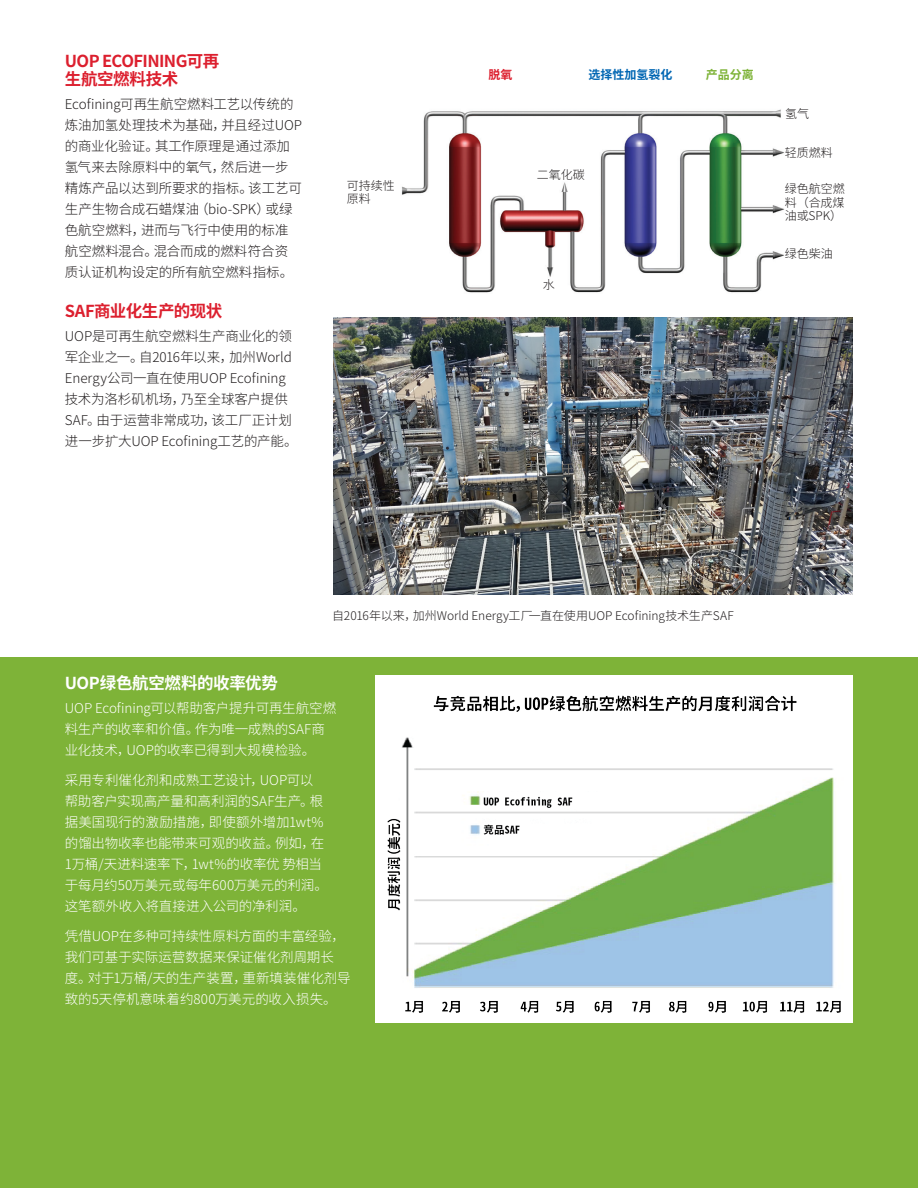
<style>
.page{position:relative;width:918px;height:1188px;background:#fff}
.page>*{position:absolute;margin:0;border:0;box-sizing:border-box;transform-origin:0 0}
.Heading_2__11_12{font:700 16.5px/18px "Source Han Sans CN";letter-spacing:-.035em;color:#dc1f2e}
.Heading_2__11_12-2{font:700 16.5px "Source Han Sans CN";letter-spacing:-.02em;color:#fff}
.Body__9_13_pt{font:300 13.5px/21px "Source Han Sans CN";letter-spacing:-.005em;color:#fff}
.Body__9_13_pt-2{font:300 13.5px/21px "Source Han Sans CN";letter-spacing:-.005em;color:#231f20}
.Caption__8_11{font:300 12px/13.5px "Source Han Sans CN";color:#231f20;text-align:justify}
.t1{font:700 12px "Source Han Sans CN";color:#0166b3}
.t2{font:700 12px "Source Han Sans CN";color:#7eb338}
.t3{font:700 12px "Source Han Sans CN";color:#dc1f2e}
.Brochure_Spread_Subh{font:300 12px "Source Han Sans CN";color:#231f20}
</style>
<div class="page">
<div style="left:0;top:657px;width:918px;height:531px;background:#7eb338"></div>
<img style="left:401px;top:109px;width:384px;height:184px">
<div style="left:375px;top:676px;width:478px;height:347px;background:#fff"></div>
<img style="left:388px;top:695px;width:453px;height:318px">
<img style="left:334px;top:317px;width:519px;height:277px">
<p class="Heading_2__11_12" style="left:65px;top:52px;width:156px">UOP ECOFINING可再生航空燃料技术</p>
<p class="Body__9_13_pt-2" style="left:65px;top:94px;width:239px">Ecofining可再生航空燃料工艺以传统的炼油加氢处理技术为基础，并且经过UOP的商业化验证。其工作原理是通过添加氢气来去除原料中的氧气，然后进一步精炼产品以达到所要求的指标。该工艺可生产生物合成石蜡煤油（bio-SPK）或绿色航空燃料，进而与飞行中使用的标准航空燃料混合。混合而成的燃料符合资质认证机构设定的所有航空燃料指标。</p>
<p class="Heading_2__11_12" style="left:65px;top:303px;width:159px">SAF商业化生产的现状</p>
<p class="Body__9_13_pt-2" style="left:65px;top:326px;width:234px">UOP是可再生航空燃料生产商业化的领军企业之一。自2016年以来，加州World<br>Energy公司一直在使用UOP Ecofining技术为洛杉矶机场，乃至全球客户提供<br>SAF。由于运营非常成功，该工厂正计划进一步扩大UOP Ecofining工艺的产能。</p>
<p class="Caption__8_11" style="left:347px;top:179px;width:49px">可持续性原料</p>
<p class="t3" style="left:489px;top:67px;width:25px">脱氧</p>
<p class="t1" style="left:588px;top:67px;width:85px">选择性加氢裂化</p>
<p class="t2" style="left:706px;top:67px;width:49px">产品分离</p>
<p class="Caption__8_11" style="left:537px;top:168px;width:49px">二氧化碳</p>
<p class="Caption__8_11" style="left:543px;top:279px;width:13px">水</p>
<p class="Brochure_Spread_Subh" style="left:785px;top:107px;width:25px">氢气</p>
<p class="Caption__8_11" style="left:785px;top:146px;width:49px">轻质燃料</p>
<p class="Caption__8_11" style="left:785px;top:183px;width:61px">绿色航空燃料（合成煤油或SPK）</p>
<p class="Caption__8_11" style="left:785px;top:247px;width:49px">绿色柴油</p>
<p class="Caption__8_11" style="left:332px;top:609px;width:403px">自2016年以来，加州World Energy工厂一直在使用UOP Ecofining技术生产SAF</p>
<p class="Heading_2__11_12-2" style="left:65px;top:674px;width:215px">UOP绿色航空燃料的收率优势</p>
<p class="Body__9_13_pt" style="left:65px;top:697px;width:273px">UOP Ecofining可以帮助客户提升可再生航空燃料生产的收率和价值。作为唯一成熟的SAF商业化技术，UOP的收率已得到大规模检验。</p>
<p class="Body__9_13_pt" style="left:65px;top:769px;width:265px">采用专利催化剂和成熟工艺设计，UOP可以帮助客户实现高产量和高利润的SAF生产。根据美国现行的激励措施，即使额外增加1wt%的馏出物收率也能带来可观的收益。例如，在<br>1万桶/天进料速率下，1wt%的收率优 势相当于每月约50万美元或每年600万美元的利润。这笔额外收入将直接进入公司的净利润。</p>
<p class="Body__9_13_pt" style="left:65px;top:925px;width:287px">凭借UOP在多种可持续性原料方面的丰富经验，我们可基于实际运营数据来保证催化剂周期长度。对于1万桶/天的生产装置，重新填装催化剂导致的5天停机意味着约800万美元的收入损失。</p>
</div>
